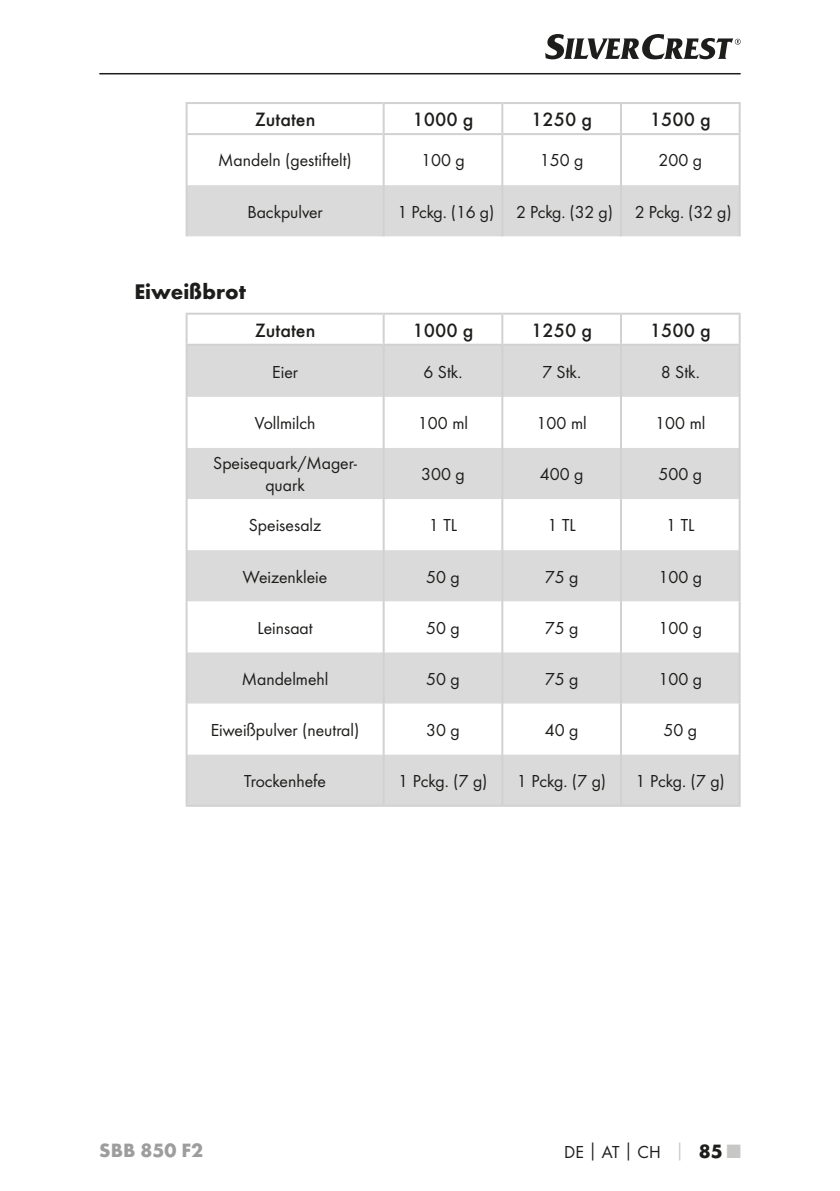
<style>
.page{position:relative;width:840px;height:1191px;background:#fff}
.page>*{position:absolute;margin:0;border:0;box-sizing:border-box;transform-origin:0 0}
.t1{font:700 22px "Futura";color:#1d1d1b}
.t2{font:500 20px "Futura";color:#1d1d1b}
.t3{font:700 20px "Futura";color:#9d9d9d}
.t4{font:18px/21.6px "Futura Boo";color:#1d1d1b;text-align:center}
.s1{font-family:"Futura";font-weight:700}
.s2{font-family:"Futura";font-weight:700;color:#c7c7c6}
.s3{font-family:"Futura";font-weight:700;font-size:20px}
.s4{font-family:"Futura";font-weight:700;font-size:20px;color:#c7c7c6}
</style>
<div class="page">
<hr style="left:99px;top:73px;width:641px;height:1px;background:#1d1d1b">
<svg style="left:545px;top:34px;width:195px;height:26px"></svg>
<div style="left:187px;top:185px;width:551px;height:51px;background:#dadada"></div>
<hr style="left:185px;top:102px;width:198px;height:2px;background:#d1d1d1">
<hr style="left:185px;top:104px;width:2px;height:29px;background:#d1d1d1">
<hr style="left:383px;top:102px;width:119px;height:2px;background:#d1d1d1">
<hr style="left:382px;top:104px;width:2px;height:29px;background:#d1d1d1">
<hr style="left:502px;top:102px;width:118px;height:2px;background:#d1d1d1">
<hr style="left:501px;top:104px;width:2px;height:29px;background:#d1d1d1">
<hr style="left:620px;top:102px;width:120px;height:2px;background:#d1d1d1">
<hr style="left:619px;top:104px;width:2px;height:29px;background:#d1d1d1">
<hr style="left:738px;top:104px;width:2px;height:29px;background:#d1d1d1">
<hr style="left:185px;top:133px;width:198px;height:2px;background:#d1d1d1">
<hr style="left:185px;top:135px;width:2px;height:50px;background:#d1d1d1">
<hr style="left:383px;top:133px;width:119px;height:2px;background:#d1d1d1">
<hr style="left:382px;top:135px;width:2px;height:50px;background:#d1d1d1">
<hr style="left:502px;top:133px;width:118px;height:2px;background:#d1d1d1">
<hr style="left:501px;top:135px;width:2px;height:50px;background:#d1d1d1">
<hr style="left:620px;top:133px;width:120px;height:2px;background:#d1d1d1">
<hr style="left:619px;top:135px;width:2px;height:50px;background:#d1d1d1">
<hr style="left:738px;top:135px;width:2px;height:50px;background:#d1d1d1">
<hr style="left:185px;top:185px;width:2px;height:51px;background:#d1d1d1">
<hr style="left:382px;top:185px;width:2px;height:51px;background:#d1d1d1">
<hr style="left:501px;top:185px;width:2px;height:51px;background:#d1d1d1">
<hr style="left:619px;top:185px;width:2px;height:51px;background:#d1d1d1">
<hr style="left:738px;top:185px;width:2px;height:51px;background:#d1d1d1">
<svg style="left:187px;top:346px;width:551px;height:458px;fill:#dadada"></svg>
<hr style="left:185px;top:313px;width:198px;height:2px;background:#d1d1d1">
<hr style="left:185px;top:315px;width:2px;height:29px;background:#d1d1d1">
<hr style="left:383px;top:313px;width:119px;height:2px;background:#d1d1d1">
<hr style="left:382px;top:315px;width:2px;height:29px;background:#d1d1d1">
<hr style="left:502px;top:313px;width:118px;height:2px;background:#d1d1d1">
<hr style="left:501px;top:315px;width:2px;height:29px;background:#d1d1d1">
<hr style="left:620px;top:313px;width:120px;height:2px;background:#d1d1d1">
<hr style="left:619px;top:315px;width:2px;height:29px;background:#d1d1d1">
<hr style="left:738px;top:315px;width:2px;height:29px;background:#d1d1d1">
<hr style="left:185px;top:344px;width:198px;height:2px;background:#d1d1d1">
<hr style="left:185px;top:346px;width:2px;height:51px;background:#d1d1d1">
<hr style="left:383px;top:344px;width:119px;height:2px;background:#d1d1d1">
<hr style="left:382px;top:346px;width:2px;height:51px;background:#d1d1d1">
<hr style="left:502px;top:344px;width:118px;height:2px;background:#d1d1d1">
<hr style="left:501px;top:346px;width:2px;height:51px;background:#d1d1d1">
<hr style="left:620px;top:344px;width:120px;height:2px;background:#d1d1d1">
<hr style="left:619px;top:346px;width:2px;height:51px;background:#d1d1d1">
<hr style="left:738px;top:346px;width:2px;height:51px;background:#d1d1d1">
<hr style="left:185px;top:397px;width:2px;height:51px;background:#d1d1d1">
<hr style="left:382px;top:397px;width:2px;height:51px;background:#d1d1d1">
<hr style="left:501px;top:397px;width:2px;height:51px;background:#d1d1d1">
<hr style="left:619px;top:397px;width:2px;height:51px;background:#d1d1d1">
<hr style="left:738px;top:397px;width:2px;height:51px;background:#d1d1d1">
<hr style="left:185px;top:448px;width:2px;height:51px;background:#d1d1d1">
<hr style="left:382px;top:448px;width:2px;height:51px;background:#d1d1d1">
<hr style="left:501px;top:448px;width:2px;height:51px;background:#d1d1d1">
<hr style="left:619px;top:448px;width:2px;height:51px;background:#d1d1d1">
<hr style="left:738px;top:448px;width:2px;height:51px;background:#d1d1d1">
<hr style="left:185px;top:499px;width:2px;height:51px;background:#d1d1d1">
<hr style="left:382px;top:499px;width:2px;height:51px;background:#d1d1d1">
<hr style="left:501px;top:499px;width:2px;height:51px;background:#d1d1d1">
<hr style="left:619px;top:499px;width:2px;height:51px;background:#d1d1d1">
<hr style="left:738px;top:499px;width:2px;height:51px;background:#d1d1d1">
<hr style="left:185px;top:550px;width:2px;height:51px;background:#d1d1d1">
<hr style="left:382px;top:550px;width:2px;height:51px;background:#d1d1d1">
<hr style="left:501px;top:550px;width:2px;height:51px;background:#d1d1d1">
<hr style="left:619px;top:550px;width:2px;height:51px;background:#d1d1d1">
<hr style="left:738px;top:550px;width:2px;height:51px;background:#d1d1d1">
<hr style="left:185px;top:601px;width:2px;height:51px;background:#d1d1d1">
<hr style="left:382px;top:601px;width:2px;height:51px;background:#d1d1d1">
<hr style="left:501px;top:601px;width:2px;height:51px;background:#d1d1d1">
<hr style="left:619px;top:601px;width:2px;height:51px;background:#d1d1d1">
<hr style="left:738px;top:601px;width:2px;height:51px;background:#d1d1d1">
<hr style="left:185px;top:652px;width:2px;height:51px;background:#d1d1d1">
<hr style="left:382px;top:652px;width:2px;height:51px;background:#d1d1d1">
<hr style="left:501px;top:652px;width:2px;height:51px;background:#d1d1d1">
<hr style="left:619px;top:652px;width:2px;height:51px;background:#d1d1d1">
<hr style="left:738px;top:652px;width:2px;height:51px;background:#d1d1d1">
<hr style="left:185px;top:703px;width:2px;height:51px;background:#d1d1d1">
<hr style="left:382px;top:703px;width:2px;height:51px;background:#d1d1d1">
<hr style="left:501px;top:703px;width:2px;height:51px;background:#d1d1d1">
<hr style="left:619px;top:703px;width:2px;height:51px;background:#d1d1d1">
<hr style="left:738px;top:703px;width:2px;height:51px;background:#d1d1d1">
<hr style="left:185px;top:754px;width:2px;height:50px;background:#d1d1d1">
<hr style="left:382px;top:754px;width:2px;height:50px;background:#d1d1d1">
<hr style="left:501px;top:754px;width:2px;height:50px;background:#d1d1d1">
<hr style="left:619px;top:754px;width:2px;height:50px;background:#d1d1d1">
<hr style="left:738px;top:754px;width:2px;height:50px;background:#d1d1d1">
<hr style="left:185px;top:804px;width:198px;height:2px;background:#d1d1d1">
<hr style="left:383px;top:804px;width:119px;height:2px;background:#d1d1d1">
<hr style="left:502px;top:804px;width:118px;height:2px;background:#d1d1d1">
<hr style="left:620px;top:804px;width:120px;height:2px;background:#d1d1d1">
<p class="t2" style="left:254px;top:108px;width:62px">Zutaten</p>
<p class="t2" style="left:412px;top:108px;width:62px">1000 g</p>
<p class="t2" style="left:531px;top:108px;width:62px">1250 g</p>
<p class="t2" style="left:649px;top:108px;width:62px">1500 g</p>
<p class="t4" style="left:218px;top:149px;width:135px">Mandeln (gestiftelt)</p>
<p class="t4" style="left:421px;top:149px;width:45px">100 g</p>
<p class="t4" style="left:539px;top:149px;width:45px">150 g</p>
<p class="t4" style="left:658px;top:149px;width:45px">200 g</p>
<p class="t4" style="left:247px;top:201px;width:77px">Backpulver</p>
<p class="t4" style="left:397px;top:201px;width:335px">1 Pckg. (16 g) 2 Pckg. (32 g) 2 Pckg. (32 g)</p>
<p class="t1" style="left:134px;top:278px;width:113px">Eiweißbrot</p>
<p class="t2" style="left:254px;top:318px;width:62px">Zutaten</p>
<p class="t2" style="left:412px;top:318px;width:62px">1000 g</p>
<p class="t2" style="left:531px;top:318px;width:62px">1250 g</p>
<p class="t2" style="left:649px;top:318px;width:62px">1500 g</p>
<p class="t4" style="left:272px;top:361px;width:27px">Eier</p>
<p class="t4" style="left:423px;top:361px;width:38px">6 Stk.</p>
<p class="t4" style="left:541px;top:361px;width:38px">7 Stk.</p>
<p class="t4" style="left:660px;top:361px;width:38px">8 Stk.</p>
<p class="t4" style="left:255px;top:412px;width:62px">Vollmilch</p>
<p class="t4" style="left:417px;top:412px;width:52px">100 ml</p>
<p class="t4" style="left:536px;top:412px;width:52px">100 ml</p>
<p class="t4" style="left:655px;top:412px;width:52px">100 ml</p>
<p class="t4" style="left:213px;top:452px;width:145px">Speisequark/Mager&shy;quark</p>
<p class="t4" style="left:421px;top:463px;width:45px">300 g</p>
<p class="t4" style="left:539px;top:463px;width:45px">400 g</p>
<p class="t4" style="left:658px;top:463px;width:45px">500 g</p>
<p class="t4" style="left:249px;top:514px;width:74px">Speisesalz</p>
<p class="t4" style="left:428px;top:514px;width:30px">1 TL</p>
<p class="t4" style="left:547px;top:514px;width:30px">1 TL</p>
<p class="t4" style="left:666px;top:514px;width:30px">1 TL</p>
<p class="t4" style="left:243px;top:565px;width:86px">Weizenkleie</p>
<p class="t4" style="left:426px;top:565px;width:35px">50 g</p>
<p class="t4" style="left:544px;top:565px;width:35px">75 g</p>
<p class="t4" style="left:658px;top:565px;width:45px">100 g</p>
<p class="t4" style="left:257px;top:616px;width:57px">Leinsaat</p>
<p class="t4" style="left:426px;top:616px;width:35px">50 g</p>
<p class="t4" style="left:544px;top:616px;width:35px">75 g</p>
<p class="t4" style="left:658px;top:616px;width:45px">100 g</p>
<p class="t4" style="left:242px;top:668px;width:88px">Mandelmehl</p>
<p class="t4" style="left:426px;top:668px;width:35px">50 g</p>
<p class="t4" style="left:544px;top:668px;width:35px">75 g</p>
<p class="t4" style="left:658px;top:668px;width:45px">100 g</p>
<p class="t4" style="left:211px;top:719px;width:150px">Eiweißpulver (neutral)</p>
<p class="t4" style="left:426px;top:719px;width:35px">30 g</p>
<p class="t4" style="left:544px;top:719px;width:35px">40 g</p>
<p class="t4" style="left:663px;top:719px;width:35px">50 g</p>
<p class="t4" style="left:244px;top:770px;width:83px">Trockenhefe</p>
<p class="t4" style="left:398px;top:770px;width:91px">1 Pckg. (7 g)</p>
<p class="t4" style="left:516px;top:770px;width:91px">1 Pckg. (7 g)</p>
<p class="t4" style="left:635px;top:770px;width:91px">1 Pckg. (7 g)</p>
<p class="t3" style="left:99px;top:1138px;width:105px">SBB 850 F2</p>
<p class="t4" style="left:564px;top:1141px;width:178px">DE<span class="s1">│</span>AT<span class="s1">│</span>CH <span class="s2">│</span> <span class="s3">85</span> <span class="s4">■</span></p>
</div>
